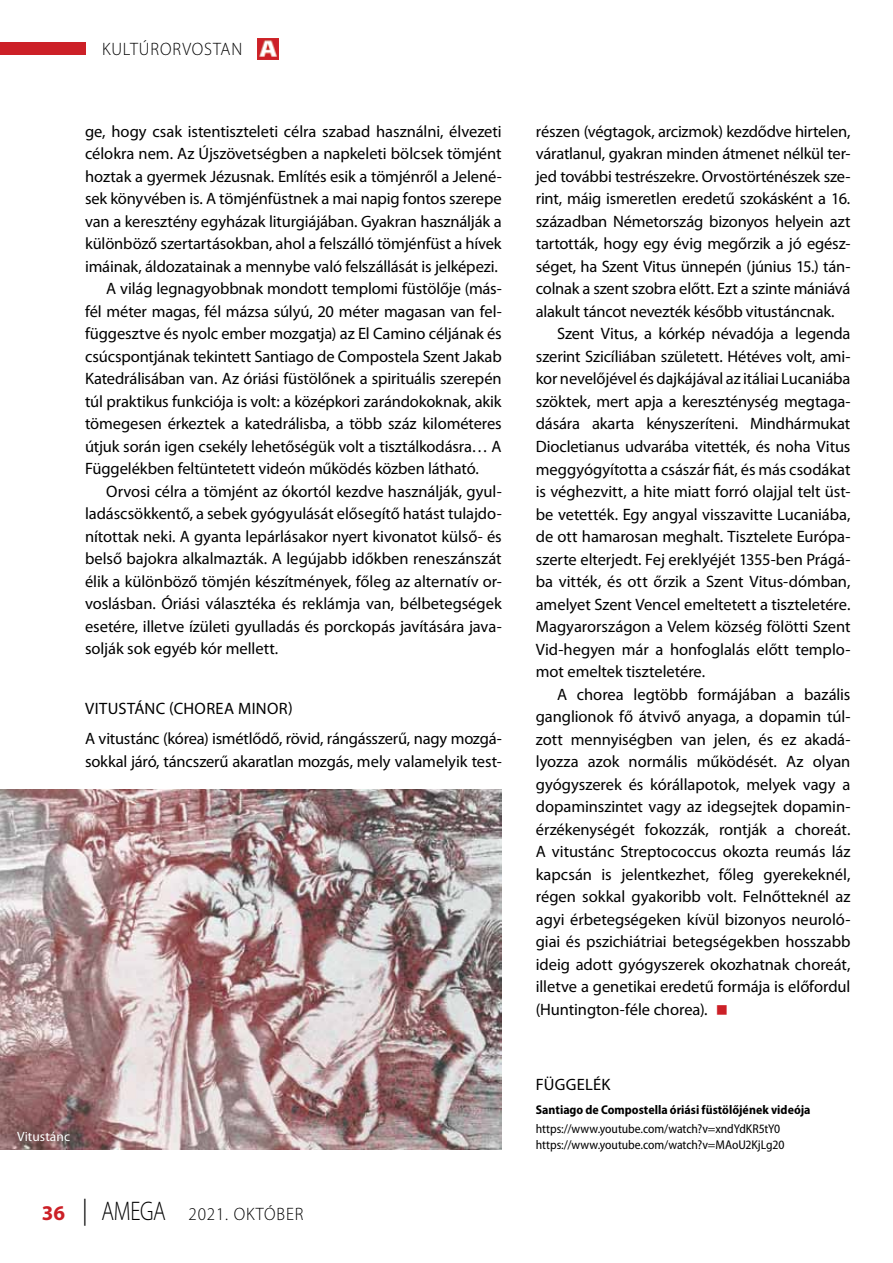
<style>
.page{position:relative;width:893px;height:1263px;background:#fff}
.page>*{position:absolute;margin:0;border:0;box-sizing:border-box;transform-origin:0 0}
.t1{font:300 18px "Myriad Pro";letter-spacing:.05em;color:#000;scale:.95 1}
.t2{font:16.5px/30px "Myriad Pro";letter-spacing:-.005em;color:#000}
.t3{font:13.5px "Myriad Pro";color:#fff}
.t4{font:semi-condensed 12.75px/16.6px "Myriad Pro";letter-spacing:-.005em;color:#000}
.t5{font:700 semi-condensed 12.75px "Myriad Pro";color:#000}
.s1{font-weight:700;font-size:21px;color:#cc2027}
.s2{font-size:27px;color:#000101}
.s3{font-size:27px}
.s4{color:#cc2027}
</style>
<div class="page">
<div style="left:0;top:43px;width:85px;height:12px;background:#cc2027"></div>
<img style="left:257px;top:38px;width:22px;height:22px">
<img style="left:0;top:790px;width:502px;height:359px">
<p class="t1" style="left:102px;top:39px;width:149px">KULTÚRORVOSTAN</p>
<p class="t2" style="left:85px;top:116px;width:418px">ge, hogy csak istentiszteleti célra szabad használni, élvezeti</p>
<p class="t2" style="left:85px;top:138px;width:418px">célokra nem. Az Újszövetségben a napkeleti bölcsek tömjént</p>
<p class="t2" style="left:85px;top:161px;width:418px">hoztak a gyermek Jézusnak. Említés esik a tömjénről a Jelené-</p>
<p class="t2" style="left:85px;top:183px;width:418px">sek könyvében is. A tömjénfüstnek a mai napig fontos szerepe</p>
<p class="t2" style="left:85px;top:206px;width:418px">van a keresztény egyházak liturgiájában. Gyakran használják a</p>
<p class="t2" style="left:85px;top:228px;width:418px">különböző szertartásokban, ahol a felszálló tömjénfüst a hívek</p>
<p class="t2" style="left:85px;top:251px;width:414px">imáinak, áldozatainak a mennybe való felszállását is jelképezi.</p>
<p class="t2" style="left:106px;top:273px;width:397px">A világ legnagyobbnak mondott templomi füstölője (más-</p>
<p class="t2" style="left:85px;top:296px;width:418px">fél méter magas, fél mázsa súlyú, 20 méter magasan van fel-</p>
<p class="t2" style="left:85px;top:318px;width:418px">függesztve és nyolc ember mozgatja) az El Camino céljának és</p>
<p class="t2" style="left:85px;top:341px;width:418px">csúcspontjának tekintett Santiago de Compostela Szent Jakab</p>
<p class="t2" style="left:85px;top:363px;width:418px">Katedrálisában van. Az óriási füstölőnek a spirituális szerepén</p>
<p class="t2" style="left:85px;top:386px;width:418px">túl praktikus funkciója is volt: a középkori zarándokoknak, akik</p>
<p class="t2" style="left:85px;top:408px;width:418px">tömegesen érkeztek a katedrálisba, a több száz kilométeres</p>
<p class="t2" style="left:85px;top:431px;width:418px">útjuk során igen csekély lehetőségük volt a tisztálkodásra… A</p>
<p class="t2" style="left:85px;top:453px;width:395px">Függelékben feltüntetett videón működés közben látható.</p>
<p class="t2" style="left:106px;top:476px;width:397px">Orvosi célra a tömjént az ókortól kezdve használják, gyul-</p>
<p class="t2" style="left:85px;top:498px;width:418px">ladáscsökkentő, a sebek gyógyulását elősegítő hatást tulajdo-</p>
<p class="t2" style="left:85px;top:521px;width:418px">nítottak neki. A gyanta lepárlásakor nyert kivonatot külső- és</p>
<p class="t2" style="left:85px;top:543px;width:418px">belső bajokra alkalmazták. A legújabb időkben reneszánszát</p>
<p class="t2" style="left:85px;top:566px;width:418px">élik a különböző tömjén készítmények, főleg az alternatív or-</p>
<p class="t2" style="left:85px;top:588px;width:418px">voslásban. Óriási választéka és reklámja van, bélbetegségek</p>
<p class="t2" style="left:85px;top:611px;width:418px">esetére, illetve ízületi gyulladás és porckopás javítására java-</p>
<p class="t2" style="left:85px;top:633px;width:195px">solják sok egyéb kór mellett.</p>
<p class="t2" style="left:85px;top:693px;width:418px">Vitustánc (chorea minor)<br>A vitustánc (kórea) ismétlődő, rövid, rángásszerű, nagy mozgá-</p>
<p class="t2" style="left:85px;top:746px;width:418px">sokkal járó, táncszerű akaratlan mozgás, mely valamelyik test-</p>
<p class="t3" style="left:17px;top:1128px;width:55px">Vitustánc</p>
<p class="t1" style="left:42px;top:1204px;width:277px"><span class="s1">36</span> <span class="s2">|</span> <span class="s3">AMEGA</span> 2021. OKTÓBER</p>
<p class="t2" style="left:536px;top:116px;width:316px">részen (végtagok, arcizmok) kezdődve hirtelen,</p>
<p class="t2" style="left:536px;top:139px;width:316px">váratlanul, gyakran minden átmenet nélkül ter-</p>
<p class="t2" style="left:536px;top:161px;width:316px">jed további testrészekre. Orvostörténészek sze-</p>
<p class="t2" style="left:536px;top:184px;width:316px">rint, máig ismeretlen eredetű szokásként a 16.</p>
<p class="t2" style="left:536px;top:206px;width:316px">században Németország bizonyos helyein azt</p>
<p class="t2" style="left:536px;top:229px;width:316px">tartották, hogy egy évig megőrzik a jó egész-</p>
<p class="t2" style="left:536px;top:251px;width:316px">séget, ha Szent Vitus ünnepén (június 15.) tán-</p>
<p class="t2" style="left:536px;top:274px;width:316px">colnak a szent szobra előtt. Ezt a szinte mániává</p>
<p class="t2" style="left:536px;top:296px;width:300px">alakult táncot nevezték később vitustáncnak.</p>
<p class="t2" style="left:557px;top:319px;width:295px">Szent Vitus, a kórkép névadója a legenda</p>
<p class="t2" style="left:536px;top:341px;width:316px">szerint Szicíliában született. Hétéves volt, ami-</p>
<p class="t2" style="left:536px;top:364px;width:316px">kor nevelőjével és dajkájával az itáliai Lucaniába</p>
<p class="t2" style="left:536px;top:386px;width:316px">szöktek, mert apja a kereszténység megtaga-</p>
<p class="t2" style="left:536px;top:409px;width:316px">dására akarta kényszeríteni. Mindhármukat</p>
<p class="t2" style="left:536px;top:431px;width:316px">Diocletianus udvarába vitették, és noha Vitus</p>
<p class="t2" style="left:536px;top:454px;width:316px">meggyógyította a császár fiát, és más csodákat</p>
<p class="t2" style="left:536px;top:476px;width:316px">is véghezvitt, a hite miatt forró olajjal telt üst-</p>
<p class="t2" style="left:536px;top:499px;width:316px">be vetették. Egy angyal visszavitte Lucaniába,</p>
<p class="t2" style="left:536px;top:521px;width:316px">de ott hamarosan meghalt. Tisztelete Európa-</p>
<p class="t2" style="left:536px;top:544px;width:316px">szerte elterjedt. Fej ereklyéjét 1355-ben Prágá-</p>
<p class="t2" style="left:536px;top:566px;width:316px">ba vitték, és ott őrzik a Szent Vitus-dómban,</p>
<p class="t2" style="left:536px;top:589px;width:316px">amelyet Szent Vencel emeltetett a tiszteletére.</p>
<p class="t2" style="left:536px;top:611px;width:316px">Magyarországon a Velem község fölötti Szent</p>
<p class="t2" style="left:536px;top:634px;width:316px">Vid-hegyen már a honfoglalás előtt templo-</p>
<p class="t2" style="left:536px;top:656px;width:171px">mot emeltek tiszteletére.</p>
<p class="t2" style="left:557px;top:679px;width:295px">A chorea legtöbb formájában a bazális</p>
<p class="t2" style="left:536px;top:701px;width:316px">ganglionok fő átvivő anyaga, a dopamin túl-</p>
<p class="t2" style="left:536px;top:724px;width:316px">zott mennyiségben van jelen, és ez akadá-</p>
<p class="t2" style="left:536px;top:746px;width:316px">lyozza azok normális működését. Az olyan</p>
<p class="t2" style="left:536px;top:769px;width:316px">gyógyszerek és kórállapotok, melyek vagy a</p>
<p class="t2" style="left:536px;top:791px;width:316px">dopaminszintet vagy az idegsejtek dopamin-</p>
<p class="t2" style="left:536px;top:814px;width:316px">érzékenységét fokozzák, rontják a choreát.</p>
<p class="t2" style="left:536px;top:836px;width:316px">A vitustánc Streptococcus okozta reumás láz</p>
<p class="t2" style="left:536px;top:859px;width:316px">kapcsán is jelentkezhet, főleg gyerekeknél,</p>
<p class="t2" style="left:536px;top:881px;width:316px">régen sokkal gyakoribb volt. Felnőtteknél az</p>
<p class="t2" style="left:536px;top:904px;width:316px">agyi érbetegségeken kívül bizonyos neuroló-</p>
<p class="t2" style="left:536px;top:926px;width:316px">giai és pszichiátriai betegségekben hosszabb</p>
<p class="t2" style="left:536px;top:949px;width:316px">ideig adott gyógyszerek okozhatnak choreát,</p>
<p class="t2" style="left:536px;top:971px;width:316px">illetve a genetikai eredetű formája is előfordul</p>
<p class="t2" style="left:536px;top:994px;width:194px">(Huntington-féle chorea). <span class="s4">■</span></p>
<p class="t2" style="left:536px;top:1069px;width:76px">Függ elék</p>
<p class="t5" style="left:536px;top:1102px;width:276px">Santiago de Compostella óriási füstölőjének videója</p>
<p class="t4" style="left:536px;top:1120px;width:250px">https://www.youtube.com/watch?v=xndYdKR5tY0 https://www.youtube.com/watch?v=MAoU2KjLg20</p>
</div>
